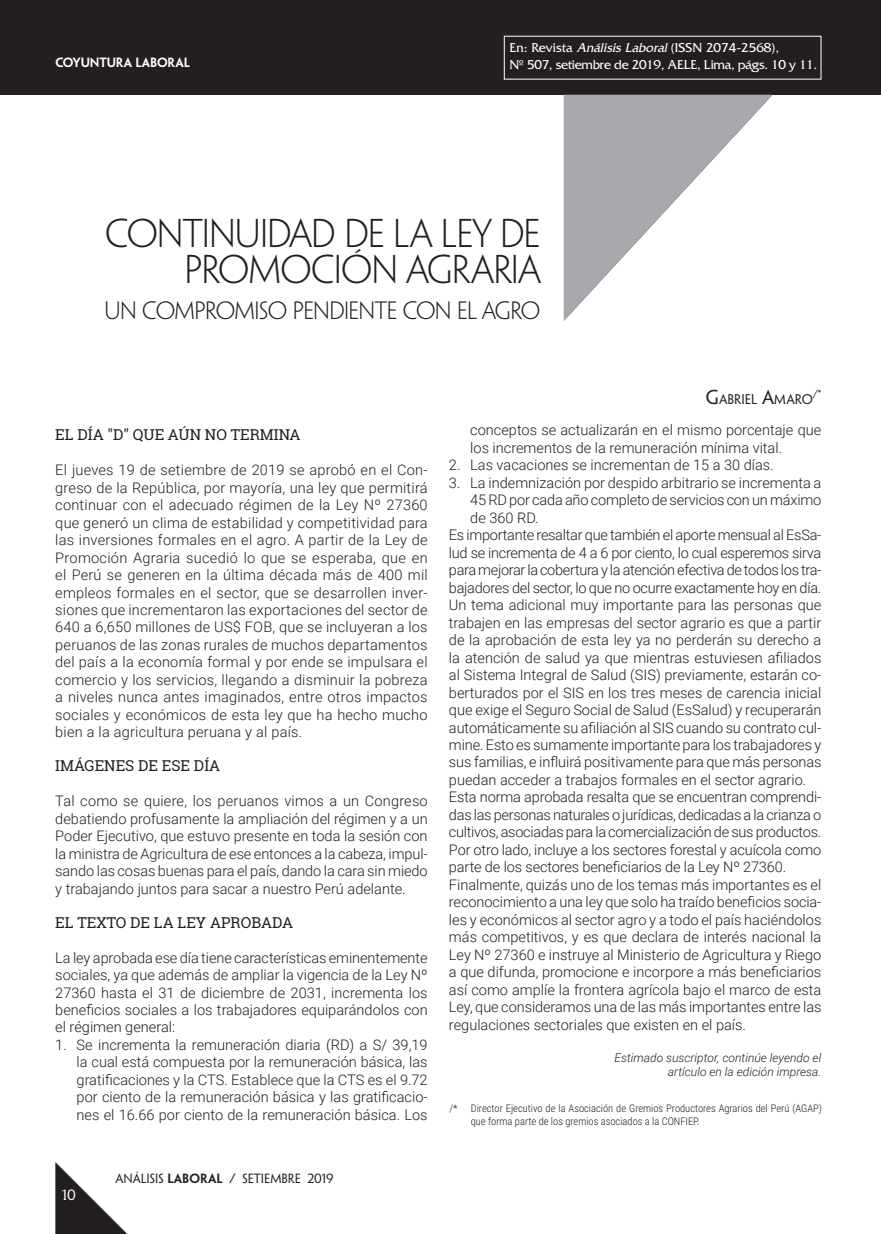
<style>
.page{position:relative;width:881px;height:1234px;background:#fff}
.page>*{position:absolute;margin:0;border:0;box-sizing:border-box;transform-origin:0 0}
.invitadotitulo{font:36px "Penumbra MM 220 0";letter-spacing:-.025em;color:#231f20}
.subtitulo{font:22.5px "Penumbra MM 220 0";letter-spacing:-.025em;color:#231f20}
.titularesdentrotexto{font:15px "Roboto Slab";color:#231f20}
.invitadotexto{font:300 14.55px/17.4px "Roboto";color:#231f20;text-align:justify}
.tab_5_menos_5{font:300 14.55px/17.4px "Roboto";color:#231f20;text-align:justify}
.t1{font:13.5px "Friz Quadrata";letter-spacing:-.025em;color:#fff}
.t2{font:13.5px "Friz Quadrata";color:#fff}
.t3{font:13.5px "Penumbra MM 365 500";color:#fff}
.nombre_autor{font:12.6px "Penumbra MM SC700 365 150";color:#231f20}
.tab_5_menos_5-2{font:italic 300 12px/13.5px "Roboto";color:#231f20;text-align:right}
.t4{font:12px "Penumbra MM 365 150";color:#231f20}
.t5{font:12px "Penumbra MM 585 150";letter-spacing:-.01em;color:#fff}
.invitadonotasalpie{font:300 10.5px/12.6px "Roboto Condensed";color:#231f20}
.nombre_autor-2{font:10.5px "Penumbra MM SC700 365 150";color:#231f20}
.s1{font-style:italic}
.s2{font-size:18px}
.s3{font-family:"Penumbra MM 585 150"}
</style>
<div class="page">
<div style="left:0;top:0;width:880px;height:94px;background:#231f20"></div>
<svg style="left:55px;top:1162px;width:71px;height:71px"></svg>
<svg style="left:563px;top:95px;width:209px;height:225px"></svg>
<p class="t5" style="left:55px;top:56px;width:136px">COYUNTURA LABORAL</p>
<p class="t2" style="left:509px;top:40px;width:271px">En: Revista <span class="s1">AnálisisLaboral</span>(ISSN 2074-2568),</p>
<p class="t1" style="left:509px;top:57px;width:309px">Nº 507, setiembre de 2019, AELE, Lima, págs. 10 y 11.</p>
<p class="invitadotitulo" style="left:105px;top:213px;width:436px">CONTINUIDAD DE LA LEY DE</p>
<p class="invitadotitulo" style="left:184px;top:249px;width:358px">PROMOCIÓN AGRARIA</p>
<p class="subtitulo" style="left:104px;top:298px;width:437px">UN COMPROMISO PENDIENTE CON EL AGRO</p>
<p class="nombre_autor" style="left:705px;top:392px;width:108px"><span class="s2">G</span>ABRIEL <span class="s2">A</span>MARO</p>
<p class="nombre_autor-2" style="left:812px;top:388px;width:10px">/*</p>
<p class="titularesdentrotexto" style="left:55px;top:424px;width:246px">EL DÍA "D" QUE AÚN NO TERMINA</p>
<p class="invitadotexto" style="left:55px;top:460px;width:374px">El jueves 19 de setiembre de 2019 se aprobó en el Con&shy;greso de la República, por mayoría, una ley que permitirá continuar con el adecuado régimen de la Ley Nº 27360 que generó un clima de estabilidad y competitividad para las inversiones formales en el agro. A partir de la Ley de Promoción Agraria sucedió lo que se esperaba, que en el Perú se generen en la última década más de 400 mil empleos formales en el sector, que se desarrollen inver&shy;siones que incrementaron las exportaciones del sector de 640 a 6,650 millones de US$ FOB, que se incluyeran a los peruanos de las zonas rurales de muchos departamentos del país a la economía formal y por ende se impulsara el comercio y los servicios, llegando a disminuir la pobreza a niveles nunca antes imaginados, entre otros impactos sociales y económicos de esta ley que ha hecho mucho bien a la agricultura peruana y al país.</p>
<p class="titularesdentrotexto" style="left:55px;top:755px;width:166px">IMÁGENES DE ESE DÍA</p>
<p class="invitadotexto" style="left:55px;top:791px;width:374px">Tal como se quiere, los peruanos vimos a un Congreso debatiendo profusamente la ampliación del régimen y a un Poder Ejecutivo, que estuvo presente en toda la sesión con la ministra de Agricultura de ese entonces a la cabeza, impul&shy;sando las cosas buenas para el país, dando la cara sin miedo y trabajando juntos para sacar a nuestro Perú adelante.</p>
<p class="titularesdentrotexto" style="left:55px;top:911px;width:239px">EL TEXTO DE LA LEY APROBADA</p>
<p class="invitadotexto" style="left:55px;top:947px;width:374px">La ley aprobada ese día tiene características eminentemente sociales, ya que además de ampliar la vigencia de la Ley Nº 27360 hasta el 31 de diciembre de 2031, incrementa los beneficios sociales a los trabajadores equiparándolos con el régimen general:</p>
<p class="tab_5_menos_5" style="left:77px;top:1035px;width:352px;text-indent:-21px">1. Se incrementa la remuneración diaria (RD) a S/ 39,19 la cual está compuesta por la remuneración básica, las gratificaciones y la CTS. Establece que la CTS es el 9.72 por ciento de la remuneración básica y las gratificacio&shy;nes el 16.66 por ciento de la remuneración básica. Los</p>
<p class="t3" style="left:62px;top:1186px;width:15px">10</p>
<p class="t4" style="left:115px;top:1171px;width:219px">ANÁLISIS <span class="s3">LABORAL /</span> SETIEMBRE 2019</p>
<p class="tab_5_menos_5" style="left:470px;top:421px;width:352px">conceptos se actualizarán en el mismo porcentaje que los incrementos de la remuneración mínima vital.</p>
<p class="tab_5_menos_5" style="left:449px;top:456px;width:326px">2. Las vacaciones se incrementan de 15 a 30 días.</p>
<p class="tab_5_menos_5" style="left:470px;top:473px;width:352px;text-indent:-21px">3. La indemnización por despido arbitrario se incrementa a 45 RD por cada año completo de servicios con un máximo de 360 RD.</p>
<p class="invitadotexto" style="left:449px;top:525px;width:374px">Es importante resaltar que también el aporte mensual al EsSa&shy;lud se incrementa de 4 a 6 por ciento, lo cual esperemos sirva para mejorar la cobertura y la atención efectiva de todos los tra&shy;bajadores del sector, lo que no ocurre exactamente hoy en día.</p>
<p class="invitadotexto" style="left:449px;top:595px;width:374px">Un tema adicional muy importante para las personas que trabajen en las empresas del sector agrario es que a partir de la aprobación de esta ley ya no perderán su derecho a la atención de salud ya que mientras estuviesen afiliados al Sistema Integral de Salud (SIS) previamente, estarán co&shy;berturados por el SIS en los tres meses de carencia inicial que exige el Seguro Social de Salud (EsSalud) y recuperarán automáticamente su afiliación al SIS cuando su contrato cul&shy;mine. Esto es sumamente importante para los trabajadores y sus familias, e influirá positivamente para que más personas puedan acceder a trabajos formales en el sector agrario.</p>
<p class="invitadotexto" style="left:449px;top:787px;width:374px">Esta norma aprobada resalta que se encuentran comprendi&shy;das las personas naturales o jurídicas, dedicadas a la crianza o cultivos, asociadas para la comercialización de sus productos.<br>Por otro lado, incluye a los sectores forestal y acuícola como parte de los sectores beneficiarios de la Ley Nº 27360.</p>
<p class="invitadotexto" style="left:449px;top:875px;width:374px">Finalmente, quizás uno de los temas más importantes es el reconocimiento a una ley que solo ha traído beneficios socia&shy;les y económicos al sector agro y a todo el país haciéndolos más competitivos, y es que declara de interés nacional la Ley Nº 27360 e instruye al Ministerio de Agricultura y Riego a que difunda, promocione e incorpore a más beneficiarios así como amplíe la frontera agrícola bajo el marco de esta Ley, que consideramos una de las más importantes entre las regulaciones sectoriales que existen en el país.</p>
<p class="tab_5_menos_5-2" style="left:614px;top:1050px;width:208px">Estimado suscriptor, continúe leyendo el artículo en la edición impresa.</p>
<p class="invitadonotasalpie" style="left:470px;top:1101px;width:352px;text-indent:-21px">/* Director Ejecutivo de la Asociación de Gremios Productores Agrarios del Perú (AGAP) que forma parte de los gremios asociados a la CONFIEP.</p>
</div>
